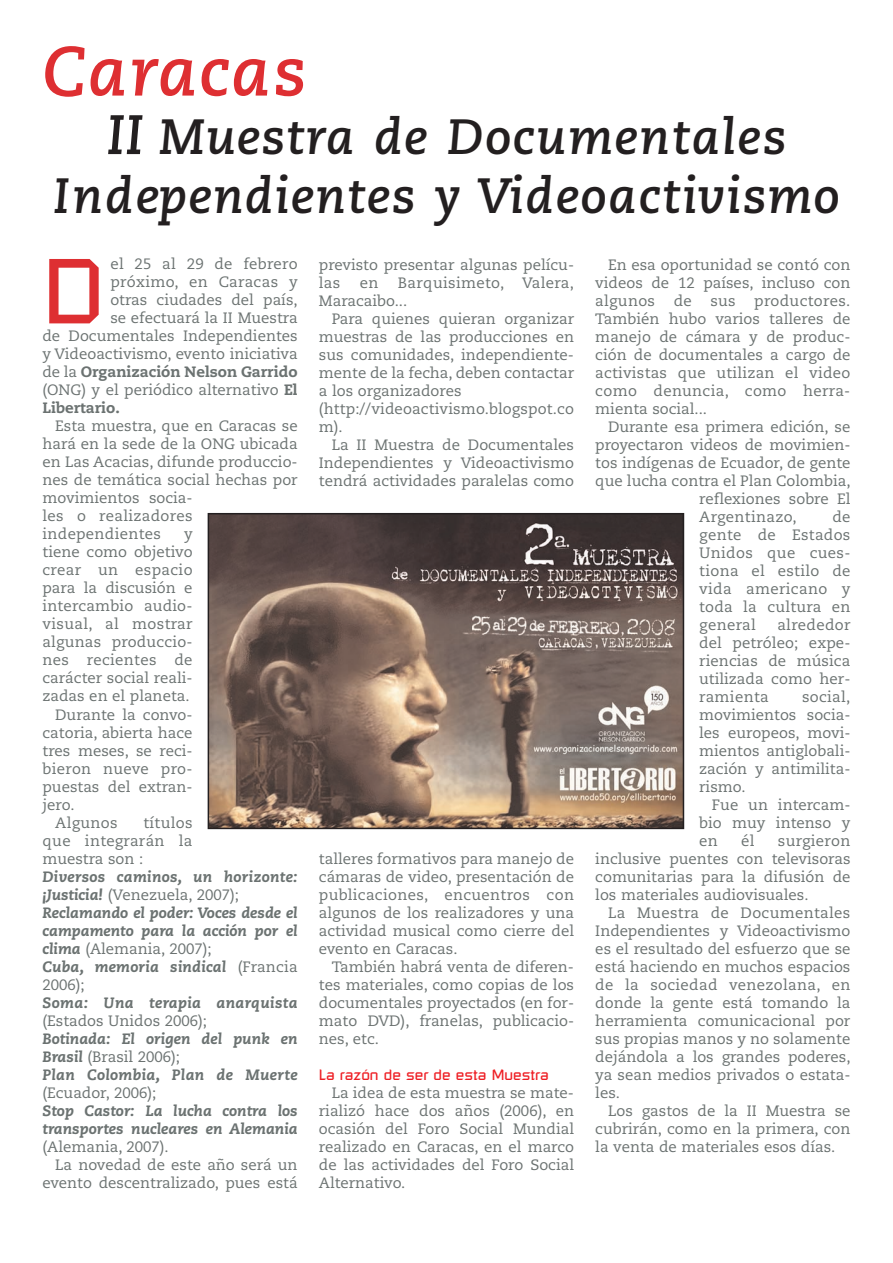
<style>
.page{position:relative;width:893px;height:1263px;background:#fff}
.page>*{position:absolute;margin:0;border:0;box-sizing:border-box;transform-origin:0 0}
.t1{font:91.05px "Russell Square";color:#de2f32}
.t2{font:italic 700 69px "Caecilia";letter-spacing:.03em;color:#de2f32}
.t3{font:italic 700 49.5px/58.5px "Caecilia";letter-spacing:.035em;color:#231f20;text-align:center}
.t4{font:15px/18px "Caecilia";color:#6b7271;text-align:justify}
.t5{font:italic 800 15px/18px "Caecilia";color:#6b7271}
.t6{font:15px/18px "Caecilia";letter-spacing:.02em;color:#6b7271}
.t7{font:800 15px "Caecilia";color:#6b7271}
.t8{font:italic 800 15px "Caecilia";letter-spacing:.025em;color:#6b7271}
.t9{font:15px "Russell Square";color:#ee1e24}
.s1{font-size:55.5px}
.s2{font-weight:400}
.s3{font-weight:800}
.s4{font-weight:400;font-style:normal}
</style>
<div class="page">
<img style="left:211px;top:516px;width:470px;height:310px">
<div style="left:208px;top:513px;width:476px;height:316px;border:2px solid #231f20"></div>
<h2 class="t2" style="left:43px;top:43px;width:265px">Caracas</h2>
<h3 class="t3" style="left:54px;top:112px;width:787px"><span class="s1">II</span> Muestra de Documentales<br>Independientes y Videoactivismo</h3>
<h1 class="t1" style="left:43px;top:259px;width:64px">D</h1>
<p class="t6" style="left:110px;top:256px;width:189px">el 25 al 29 de febrero</p>
<p class="t6" style="left:110px;top:274px;width:189px">próximo, en Caracas y</p>
<p class="t4" style="left:110px;top:292px;width:189px">otras ciudades del país,</p>
<p class="t4" style="left:110px;top:310px;width:189px">se efectuará la II Muestra</p>
<p class="t4" style="left:43px;top:328px;width:257px">de Documentales Independientes</p>
<p class="t4" style="left:43px;top:346px;width:257px">y Videoactivismo, evento iniciativa</p>
<p class="t7" style="left:43px;top:366px;width:257px"><span class="s2">de la</span> Organización Nelson Garrido</p>
<p class="t4" style="left:43px;top:382px;width:257px">(ONG) y el periódico alternativo <span class="s3">El</span></p>
<p class="t7" style="left:43px;top:402px;width:79px">Libertario.</p>
<p class="t4" style="left:43px;top:418px;width:257px;text-align:left;text-indent:13px">Esta muestra, que en Caracas se hará en la sede de la ONG ubicada en Las Acacias, difunde produccio&shy;nes de temática social hechas por movimientos socia-<br>les o realizadores independientes</p>
<p class="t4" style="left:184px;top:526px;width:10px">y</p>
<p class="t4" style="left:43px;top:544px;width:152px">tiene como objetivo</p>
<p class="t6" style="left:43px;top:562px;width:152px">crear un espacio</p>
<p class="t4" style="left:43px;top:580px;width:152px">para la discusión e</p>
<p class="t4" style="left:43px;top:598px;width:151px">intercambio audio-</p>
<p class="t6" style="left:43px;top:616px;width:152px">visual, al mostrar</p>
<p class="t4" style="left:43px;top:634px;width:152px">algunas produccio-</p>
<p class="t6" style="left:43px;top:652px;width:152px">nes recientes de</p>
<p class="t4" style="left:43px;top:670px;width:152px">carácter social reali-</p>
<p class="t4" style="left:43px;top:688px;width:149px">zadas en el planeta.</p>
<p class="t4" style="left:55px;top:707px;width:139px">Durante la convo-</p>
<p class="t4" style="left:43px;top:725px;width:152px">catoria, abierta hace</p>
<p class="t4" style="left:43px;top:743px;width:152px">tres meses, se reci-</p>
<p class="t6" style="left:43px;top:761px;width:152px">bieron nueve pro-</p>
<p class="t4" style="left:43px;top:779px;width:152px">puestas del extran-</p>
<p class="t4" style="left:43px;top:797px;width:33px">jero.</p>
<p class="t6" style="left:55px;top:815px;width:64px">Algunos</p>
<p class="t4" style="left:43px;top:815px;width:152px;text-indent:101px">títulos que integrarán la muestra son :</p>
<p class="t5" style="left:43px;top:869px;width:257px">Diversos caminos, un horizonte: ¡Justicia! <span class="s4">(Venezuela, 2007);<br></span>Reclamando el poder: Voces desde el campamento para la acción por el clima <span class="s4">(Alemania, 2007);<br></span>Cuba, memoria sindical <span class="s4">(Francia<br>2006);</span></p>
<p class="t8" style="left:43px;top:996px;width:257px">Soma: Una terapia anarquista</p>
<p class="t4" style="left:43px;top:1013px;width:166px">(Estados Unidos 2006);</p>
<p class="t5" style="left:43px;top:1031px;width:257px">Botinada: El origen del punk en<br>Brasil <span class="s4">(Brasil 2006);<br></span>Plan Colombia, Plan de Muerte</p>
<p class="t4" style="left:43px;top:1085px;width:115px">(Ecuador, 2006);</p>
<p class="t5" style="left:43px;top:1103px;width:257px">Stop Castor: La lucha contra los transportes nucleares en Alemania</p>
<p class="t4" style="left:43px;top:1139px;width:128px">(Alemania, 2007).</p>
<p class="t4" style="left:55px;top:1157px;width:244px">La novedad de este año será un</p>
<p class="t4" style="left:43px;top:1175px;width:257px">evento descentralizado, pues está</p>
<p class="t4" style="left:319px;top:257px;width:257px">previsto presentar algunas pelícu&shy;las</p>
<p class="t6" style="left:319px;top:275px;width:257px;text-indent:79px">Barquisimeto, Valera,<br>Maracaibo...</p>
<p class="t4" style="left:319px;top:311px;width:257px;text-align:left;text-indent:13px">Para quienes quieran organizar muestras de las producciones en sus comunidades, independiente&shy;mente de la fecha, deben contactar a los organizadores (http://videoactivismo.blogspot.co m).</p>
<p class="t4" style="left:319px;top:437px;width:257px;text-indent:13px">La II Muestra de Documentales Independientes y Videoactivismo tendrá actividades paralelas como</p>
<p class="t4" style="left:360px;top:275px;width:20px">en</p>
<p class="t4" style="left:319px;top:851px;width:257px">talleres formativos para manejo de cámaras de video, presentación de publicaciones, encuentros con algunos de los realizadores y una actividad musical como cierre del evento en Caracas.</p>
<p class="t4" style="left:319px;top:959px;width:257px;text-indent:13px">También habrá venta de diferen&shy;tes materiales, como copias de los documentales proyectados (en for&shy;mato DVD), franelas, publicacio&shy;nes, etc.</p>
<p class="t9" style="left:319px;top:1069px;width:231px">La razón de ser de esta Muestra</p>
<p class="t4" style="left:319px;top:1085px;width:257px;text-indent:13px">La idea de esta muestra se mate&shy;rializó hace dos años (2006), en ocasión del Foro Social Mundial realizado en Caracas, en el marco de las actividades del Foro Social Alternativo.</p>
<p class="t4" style="left:595px;top:257px;width:257px;text-indent:13px">En esa oportunidad se contó con videos de 12 países, incluso con algunos de sus productores.<br>También hubo varios talleres de manejo de cámara y de produc&shy;ción de documentales a cargo de activistas que utilizan el video como denuncia, como herra&shy;mienta social...</p>
<p class="t4" style="left:608px;top:419px;width:244px">Durante esa primera edición, se</p>
<p class="t4" style="left:595px;top:437px;width:257px">proyectaron videos de movimien-</p>
<p class="t4" style="left:595px;top:455px;width:257px">tos indígenas de Ecuador, de gente</p>
<p class="t4" style="left:595px;top:473px;width:257px">que lucha contra el Plan Colombia,</p>
<p class="t4" style="left:699px;top:491px;width:153px">reflexiones sobre El</p>
<p class="t6" style="left:699px;top:509px;width:99px">Argentinazo,</p>
<p class="t4" style="left:699px;top:509px;width:153px;text-indent:133px">de gente de Estados Unidos que cues&shy;tiona el estilo de vida americano y toda la cultura en general</p>
<p class="t4" style="left:699px;top:617px;width:153px;text-indent:78px">alrededor del petróleo; expe&shy;riencias de música utilizada como her&shy;ramienta</p>
<p class="t4" style="left:699px;top:689px;width:153px;text-indent:103px">social, movimientos socia&shy;les europeos, movi&shy;mientos antiglobali&shy;zación y antimilita&shy;rismo.</p>
<p class="t4" style="left:699px;top:797px;width:153px;text-indent:13px">Fue un intercam&shy;bio muy intenso y en</p>
<p class="t4" style="left:741px;top:833px;width:15px">él</p>
<p class="t4" style="left:595px;top:833px;width:257px;text-indent:183px">surgieron inclusive puentes con televisoras comunitarias para la difusión de los materiales audiovisuales.</p>
<p class="t4" style="left:595px;top:905px;width:257px;text-indent:13px">La Muestra de Documentales Independientes y Videoactivismo es el resultado del esfuerzo que se está haciendo en muchos espacios de la sociedad venezolana, en donde la gente está tomando la herramienta comunicacional por sus propias manos y no solamente dejándola a los grandes poderes, ya sean medios privados o estata&shy;les.</p>
<p class="t4" style="left:595px;top:1103px;width:257px;text-indent:13px">Los gastos de la II Muestra se cubrirán, como en la primera, con la venta de materiales esos días.</p>
</div>
